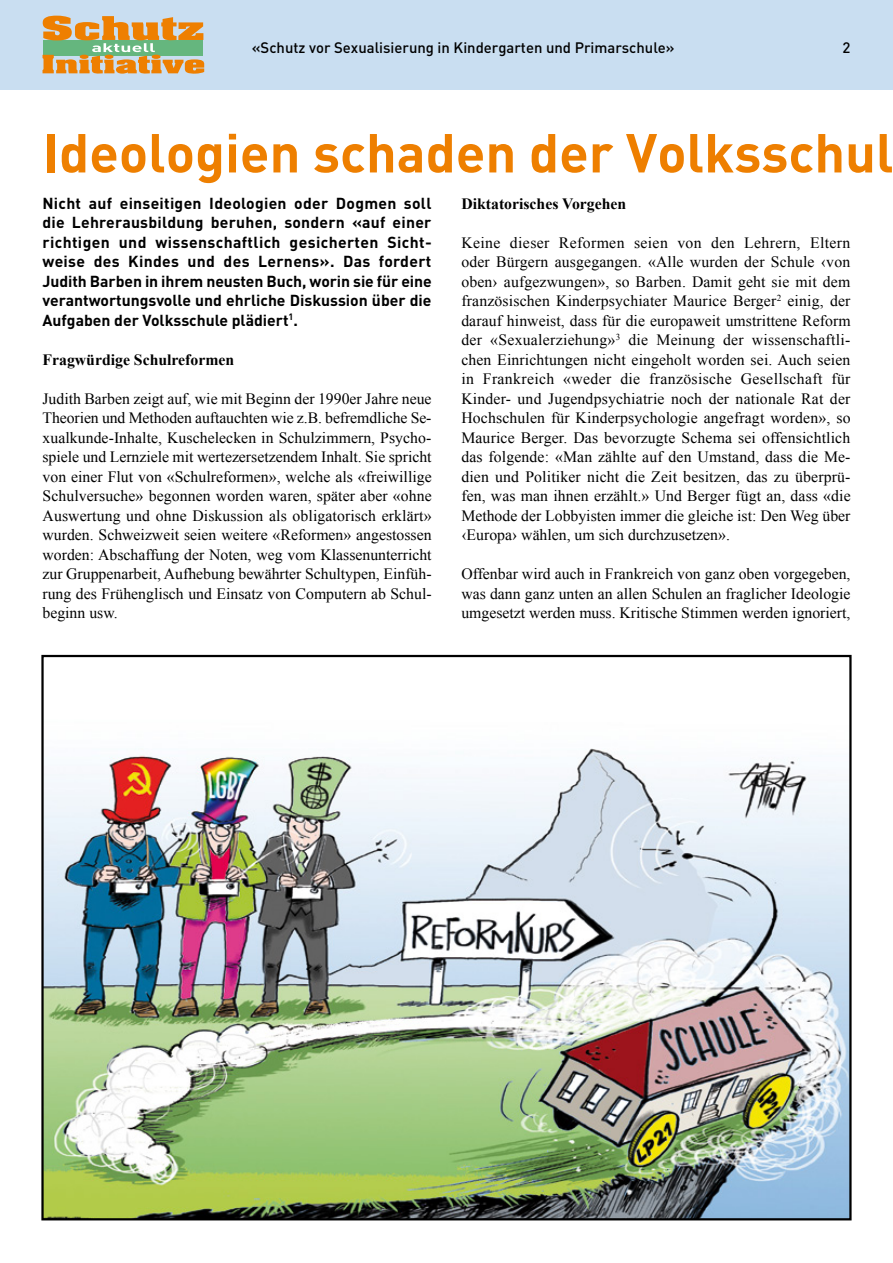
<style>
.page{position:relative;width:893px;height:1263px;background:#fff}
.page>*{position:absolute;margin:0;border:0;box-sizing:border-box;transform-origin:0 0}
.t1{font:700 54px "DIN";color:#ee7f00}
.t2{font:15.75px/19.5px "Times New Roman";color:#000;text-align:justify}
.t3{font:700 15.75px/19.5px "DIN";color:#000;text-align:justify}
.t4{font:700 15.75px "Times New Roman";color:#000}
.t5{font:500 15px "DIN";color:#000}
</style>
<div class="page">
<div style="left:0;top:0;width:893px;height:89px;background:#c9def1"></div>
<svg style="left:43px;top:16px;width:161px;height:58px"></svg>
<img style="left:44px;top:748px;width:805px;height:469px">
<p class="t5" style="left:252px;top:38px;width:424px">«Schutz vor Sexualisierung in Kindergarten und Primarschule»</p>
<p class="t5" style="left:842px;top:38px;width:9px">2</p>
<h1 class="t1" style="left:43px;top:118px;width:852px">Ideologien schaden der Volksschul</h1>
<p class="t3" style="left:43px;top:193px;width:391px">Nicht auf einseitigen Ideologien oder Dogmen soll die Lehrerausbildung beruhen, sondern «auf einer richtigen und wissenschaftlich gesicherten Sicht&shy;weise des Kindes und des Lernens». Das fordert Judith Barben in ihrem neusten Buch, worin sie für eine verantwortungsvolle und ehrliche Diskussion über die Aufgaben der Volksschule plädiert<sup>1</sup>.</p>
<p class="t4" style="left:43px;top:349px;width:193px">Fragwürdige Schulreformen</p>
<p class="t2" style="left:43px;top:388px;width:391px">Judith Barben zeigt auf, wie mit Beginn der 1990er Jahre neue Theorien und Methoden auftauchten wie z.B. befremdliche Se&shy;xualkunde-Inhalte, Kuschelecken in Schulzimmern, Psycho&shy;spiele und Lernziele mit wertezersetzendem Inhalt. Sie spricht von einer Flut von «Schulreformen», welche als «freiwillige Schulversuche» begonnen worden waren, später aber «ohne Auswertung und ohne Diskussion als obligatorisch erklärt» wurden. Schweizweit seien weitere «Reformen» angestossen worden: Abschaffung der Noten, weg vom Klassenunterricht zur Gruppenarbeit, Aufhebung bewährter Schultypen, Einfüh&shy;rung des Frühenglisch und Einsatz von Computern ab Schul&shy;beginn usw.</p>
<p class="t4" style="left:461px;top:192px;width:166px">Diktatorisches Vorgehen</p>
<p class="t2" style="left:461px;top:232px;width:391px">Keine dieser Reformen seien von den Lehrern, Eltern oder Bürgern ausgegangen. «Alle wurden der Schule ‹von oben› aufgezwungen», so Barben. Damit geht sie mit dem französischen Kinderpsychiater Maurice Berger<sup>2</sup> einig, der darauf hinweist, dass für die europaweit umstrittene Reform der «Sexualerziehung»<sup>3</sup> die Meinung der wissenschaftli&shy;chen Einrichtungen nicht eingeholt worden sei. Auch seien in Frankreich «weder die französische Gesellschaft für Kinder- und Jugendpsychiatrie noch der nationale Rat der Hochschulen für Kinderpsychologie angefragt worden», so Maurice Berger. Das bevorzugte Schema sei offensichtlich das folgende: «Man zählte auf den Umstand, dass die Me&shy;dien und Politiker nicht die Zeit besitzen, das zu überprü&shy;fen, was man ihnen erzählt.» Und Berger fügt an, dass «die Methode der Lobbyisten immer die gleiche ist: Den Weg über ‹Europa› wählen, um sich durchzusetzen».</p>
<p class="t2" style="left:461px;top:564px;width:391px">Offenbar wird auch in Frankreich von ganz oben vorgegeben, was dann ganz unten an allen Schulen an fraglicher Ideologie umgesetzt werden muss. Kritische Stimmen werden ignoriert,</p>
</div>
